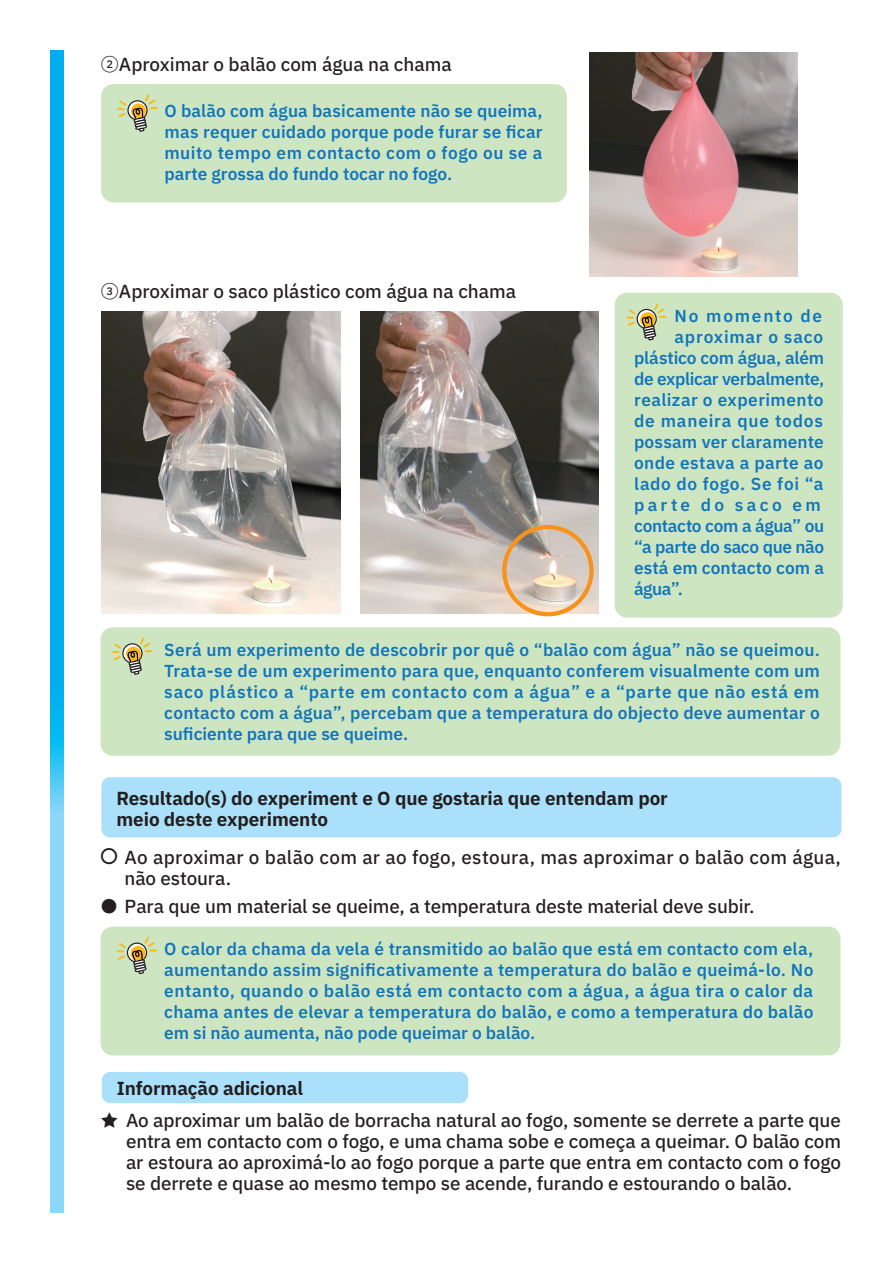
<style>
.page{position:relative;width:893px;height:1263px;background:#fff}
.page>*{position:absolute;margin:0;border:0;box-sizing:border-box;transform-origin:0 0}
.t1{font:18px/21px "IBM Plex Sans JP Medm";letter-spacing:-.005em;color:#231f20;text-align:justify}
.t2{font:700 18px/21px "IBM Plex Sans JP";letter-spacing:-.005em;color:#231f20}
.t3{font:18px/21px "IBM Plex Sans JP Medm";letter-spacing:.015em;color:#231f20}
.t4{font:16.5px/21px "IBM Plex Sans JP Sm Bld";letter-spacing:.005em;color:#1074bc;text-align:justify}
.t5{font:16.5px "IBM Plex Sans JP Sm Bld";letter-spacing:-.025em;color:#1074bc}
.t6{font:16.5px "IBM Plex Sans JP Sm Bld";letter-spacing:.025em;color:#1074bc}
.t7{font:16.5px "IBM Plex Sans JP Sm Bld";letter-spacing:-.02em;color:#1074bc}
.t8{font:16.5px "IBM Plex Sans JP Sm Bld";letter-spacing:.04em;color:#1074bc}
.t9{font:16.5px "IBM Plex Sans JP Sm Bld";letter-spacing:.05em;color:#1074bc}
.t10{font:16.5px "IBM Plex Sans JP Sm Bld";letter-spacing:.045em;color:#1074bc}
.t11{font:16.5px "IBM Plex Sans JP Sm Bld";letter-spacing:.2em;color:#1074bc}
.t12{font:16.5px "IBM Plex Sans JP Sm Bld";letter-spacing:.105em;color:#1074bc}
</style>
<div class="page">
<svg style="left:51px;top:50px;width:13px;height:1162px;background:#34bef2"></svg>
<img style="left:589px;top:52px;width:208px;height:225px">
<img style="left:102px;top:312px;width:238px;height:301px">
<img style="left:360px;top:312px;width:238px;height:301px">
<div style="left:100px;top:926px;width:740px;height:129px;background:#cde5c1;border-radius:12px"></div>
<svg style="left:116px;top:937px;width:40px;height:38px"></svg>
<div style="left:100px;top:627px;width:740px;height:129px;background:#cde5c1;border-radius:12px"></div>
<svg style="left:112px;top:637px;width:40px;height:38px"></svg>
<div style="left:101px;top:84px;width:466px;height:118px;background:#cde5c1;border-radius:12px"></div>
<svg style="left:117px;top:94px;width:40px;height:38px"></svg>
<div style="left:615px;top:293px;width:228px;height:325px;background:#cde5c1;border-radius:12px"></div>
<svg style="left:626px;top:303px;width:40px;height:38px"></svg>
<div style="left:101px;top:777px;width:740px;height:60px;background:#aae0f9;border-radius:9px"></div>
<div style="left:502px;top:525px;width:92px;height:91px;border:4px solid #f7931d;border-radius:50%"></div>
<div style="left:102px;top:1072px;width:366px;height:31px;background:#aae0f9;border-radius:9px"></div>
<p class="t1" style="left:101px;top:52px;width:352px">②Aproximar o balão com água na chama</p>
<p class="t4" style="left:164px;top:99px;width:380px">O balão com água basicamente não se queima, mas requer cuidado porque pode furar se ficar muito tempo em contacto com o fogo ou se a parte grossa do fundo tocar no fogo.</p>
<p class="t1" style="left:101px;top:280px;width:417px">③Aproximar o saco plástico com água na chama</p>
<p class="t12" style="left:675px;top:303px;width:149px">No momento de</p>
<p class="t10" style="left:675px;top:324px;width:150px">aproximar o saco</p>
<p class="t4" style="left:634px;top:346px;width:192px">plástico com água, além</p>
<p class="t5" style="left:634px;top:366px;width:192px">de explicar verbalmente,</p>
<p class="t6" style="left:634px;top:387px;width:191px">realizar o experimento</p>
<p class="t9" style="left:634px;top:408px;width:191px">de maneira que todos</p>
<p class="t4" style="left:634px;top:430px;width:191px">possam ver claramente</p>
<p class="t6" style="left:634px;top:450px;width:191px">onde estava a parte ao</p>
<p class="t8" style="left:634px;top:471px;width:191px">lado do fogo. Se foi “a</p>
<p class="t11" style="left:634px;top:492px;width:188px">parte do saco em</p>
<p class="t7" style="left:634px;top:513px;width:192px">contacto com a água” ou</p>
<p class="t5" style="left:634px;top:534px;width:192px">“a parte do saco que não</p>
<p class="t4" style="left:634px;top:556px;width:191px">está em contacto com a</p>
<p class="t4" style="left:634px;top:577px;width:51px">água”.</p>
<p class="t4" style="left:164px;top:638px;width:657px">Será um experimento de descobrir por quê o “balão com água” não se queimou.<br>Trata-se de um experimento para que, enquanto conferem visualmente com um saco plástico a “parte em contacto com a água” e a “parte que não está em contacto com a água”, percebam que a temperatura do objecto deve aumentar o suficiente para que se queime.</p>
<p class="t2" style="left:116px;top:786px;width:553px">Resultado(s) do experiment e O que gostaria que entendam por meio deste experimento</p>
<p class="t3" style="left:125px;top:845px;width:718px;text-indent:-24px">〇 Ao aproximar o balão com ar ao fogo, estoura, mas aproximar o balão com água, não estoura.</p>
<p class="t1" style="left:100px;top:895px;width:656px">● Para que um material se queime, a temperatura deste material deve subir.</p>
<p class="t4" style="left:164px;top:937px;width:651px">O calor da chama da vela é transmitido ao balão que está em contacto com ela, aumentando assim significativamente a temperatura do balão e queimá-lo. No entanto, quando o balão está em contacto com a água, a água tira o calor da chama antes de elevar a temperatura do balão, e como a temperatura do balão em si não aumenta, não pode queimar o balão.</p>
<p class="t2" style="left:117px;top:1077px;width:188px">Informação adicional</p>
<p class="t1" style="left:126px;top:1109px;width:717px;text-indent:-25px">★ Ao aproximar um balão de borracha natural ao fogo, somente se derrete a parte que entra em contacto com o fogo, e uma chama sobe e começa a queimar. O balão com ar estoura ao aproximá-lo ao fogo porque a parte que entra em contacto com o fogo se derrete e quase ao mesmo tempo se acende, furando e estourando o balão.</p>
</div>
